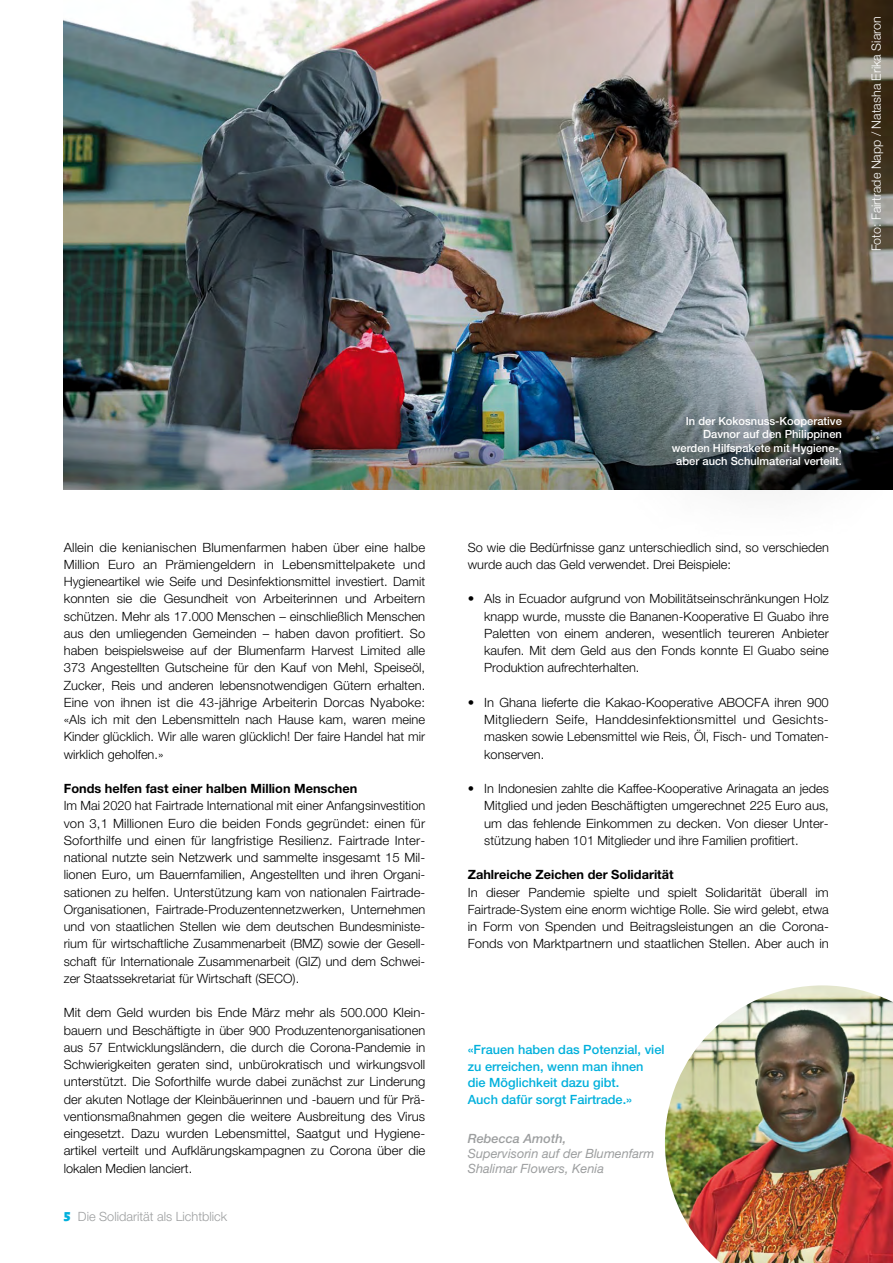
<style>
.page{position:relative;width:893px;height:1263px;background:#fff}
.page>*{position:absolute;margin:0;border:0;box-sizing:border-box;transform-origin:0 0}
.t1{font:300 12.75px/17.2px "Helvetica Neue";color:#000}
.t2{font:500 12.75px/16.5px "Helvetica Neue";color:#00b0dc}
.t3{font:700 12.75px "Helvetica Neue";color:#000}
.t4{font:italic 12.75px/15px "Helvetica Neue LT Std";color:#9c9e9f}
.t5{font:300 12.75px "Helvetica Neue LT Std";color:#fff}
.t6{font:300 12.75px "Helvetica Neue";color:#9c9e9f}
.t7{font:italic 500 12.75px "Helvetica Neue LT Std";color:#9c9e9f}
.t8{font:500 11.25px/13.5px "Helvetica Neue";color:#fff;text-align:right}
.s1{font-family:"Alegreya Sans";font-weight:900;font-size:15px;color:#00b0dc}
</style>
<div class="page">
<img style="left:665px;top:985px;width:228px;height:278px">
<img style="left:64px;top:0;width:829px;height:379px">
<img style="left:64px;top:379px;width:536px;height:110px">
<div style="left:600px;top:331px;width:293px;height:221px;background:#000;opacity:.75"></div>
<p class="t5" style="left:868px;top:251px;width:236px;rotate:-90deg">Foto: Fairtrade Napp / Natasha Erika Siaron</p>
<p class="t1" style="left:64px;top:538px;width:363px;text-align:justify">Allein die kenianischen Blumenfarmen haben über eine halbe Million Euro an Prämiengeldern in Lebensmittelpakete und Hygieneartikel wie Seife und Desinfektionsmittel investiert. Damit konnten sie die Gesundheit von Arbeiterinnen und Arbeitern schützen. Mehr als 17.000 Menschen – einschließlich Menschen aus den umliegenden Gemeinden – haben davon profitiert. So haben beispielsweise auf der Blumenfarm Harvest Limited alle 373 Angestellten Gutscheine für den Kauf von Mehl, Speiseöl, Zucker, Reis und anderen lebensnotwendigen Gütern erhalten.<br>Eine von ihnen ist die 43-jährige Arbeiterin Dorcas Nyaboke: «Als ich mit den Lebensmitteln nach Hause kam, waren meine Kinder glücklich. Wir alle waren glücklich! Der faire Handel hat mir wirklich geholfen.»</p>
<p class="t3" style="left:64px;top:781px;width:295px">Fonds helfen fast einer halben Million Menschen</p>
<p class="t1" style="left:64px;top:797px;width:363px">Im Mai 2020 hat Fairtrade International mit einer Anfangsinvestition von 3,1 Millionen Euro die beiden Fonds gegründet: einen für Soforthilfe und einen für langfristige Resilienz. Fairtrade Inter&shy;national nutzte sein Netzwerk und sammelte insgesamt 15 Mil&shy;lionen Euro, um Bauernfamilien, Angestellten und ihren Organi&shy;sationen zu helfen. Unterstützung kam von nationalen Fairtrade-Organisationen, Fairtrade-Produzentennetzwerken, Unternehmen und von staatlichen Stellen wie dem deutschen Bundesministe&shy;rium für wirtschaftliche Zusammenarbeit (BMZ) sowie der Gesell&shy;schaft für Internationale Zusammenarbeit (GIZ) und dem Schwei&shy;zer Staatssekretariat für Wirtschaft (SECO).</p>
<p class="t1" style="left:64px;top:1004px;width:363px">Mit dem Geld wurden bis Ende März mehr als 500.000 Klein&shy;bauern und Beschäftigte in über 900 Produzentenorganisationen aus 57 Entwicklungsländern, die durch die Corona-Pandemie in Schwierigkeiten geraten sind, unbürokratisch und wirkungsvoll unterstützt. Die Soforthilfe wurde dabei zunächst zur Linderung der akuten Notlage der Kleinbäuerinnen und -bauern und für Prä&shy;ventionsmaßnahmen gegen die weitere Ausbreitung des Virus eingesetzt. Dazu wurden Lebensmittel, Saatgut und Hygiene&shy;artikel verteilt und Aufklärungskampagnen zu Corona über die lokalen Medien lanciert.</p>
<p class="t6" style="left:64px;top:1209px;width:165px"><span class="s1">5</span> Die Solidarität als Lichtblick</p>
<p class="t8" style="left:672px;top:414px;width:172px">In der Kokosnuss-Kooperative<br>Davnor auf den Philippinen werden Hilfspakete mit Hygiene-, aber auch Schulmaterial verteilt.</p>
<p class="t1" style="left:468px;top:538px;width:363px">So wie die Bedürfnisse ganz unterschiedlich sind, so verschieden wurde auch das Geld verwendet. Drei Beispiele:</p>
<p class="t1" style="left:484px;top:590px;width:346px;text-align:justify;text-indent:-17px">• Als in Ecuador aufgrund von Mobilitätseinschränkungen Holz knapp wurde, musste die Bananen-Kooperative El Guabo ihre Paletten von einem anderen, wesentlich teureren Anbieter kaufen. Mit dem Geld aus den Fonds konnte El Guabo seine Produktion aufrechterhalten.</p>
<p class="t1" style="left:484px;top:693px;width:346px;text-indent:-16px">• In Ghana lieferte die Kakao-Kooperative ABOCFA ihren 900<br>Mitgliedern Seife, Handdesinfektionsmittel und Gesichts&shy;masken sowie Lebensmittel wie Reis, Öl, Fisch- und Tomaten&shy;konserven.</p>
<p class="t1" style="left:484px;top:780px;width:346px;text-indent:-17px">• In Indonesien zahlte die Kaffee-Kooperative Arinagata an jedes Mitglied und jeden Beschäftigten umgerechnet 225 Euro aus, um das fehlende Einkommen zu decken. Von dieser Unter&shy;stützung haben 101 Mitglieder und ihre Familien profitiert.</p>
<p class="t3" style="left:468px;top:867px;width:207px">Zahlreiche Zeichen der Solidarität</p>
<p class="t1" style="left:468px;top:883px;width:363px;text-align:justify">In dieser Pandemie spielte und spielt Solidarität überall im Fairtrade-System eine enorm wichtige Rolle. Sie wird gelebt, etwa in Form von Spenden und Beitragsleistungen an die Corona-Fonds von Marktpartnern und staatlichen Stellen. Aber auch in</p>
<p class="t2" style="left:468px;top:1041px;width:198px">«Frauen haben das Potenzial, viel zu erreichen, wenn man ihnen die Möglichkeit dazu gibt.<br>Auch dafür sorgt Fairtrade.»</p>
<p class="t7" style="left:468px;top:1130px;width:100px">Rebecca Amoth,</p>
<p class="t4" style="left:468px;top:1145px;width:188px">Supervisorin auf der Blumenfarm<br>Shalimar Flowers, Kenia</p>
</div>
